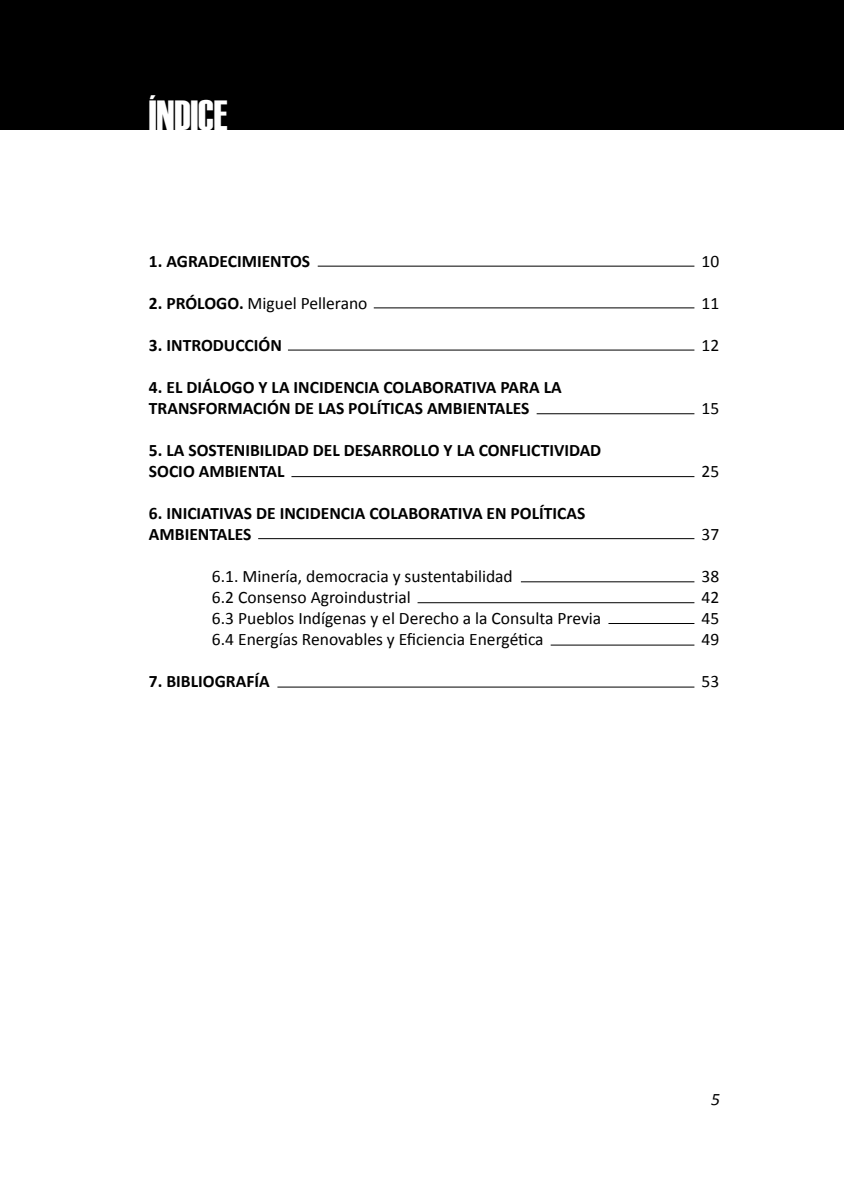
<style>
.page{position:relative;width:844px;height:1191px;background:#fff}
.page>*{position:absolute;margin:0;border:0;box-sizing:border-box;transform-origin:0 0}
.t1{font:42px "Haettenschweiler";color:#fff}
.t2{font:700 17.5px/21px "Calibri";color:#000}
.t3{font:17.5px/21px "Calibri";color:#000}
.t4{font:italic 17.5px "Calibri";color:#000}
.s1{font-weight:700}
</style>
<div class="page">
<div style="left:0;top:0;width:843px;height:129px;background:#000"></div>
<hr style="left:317px;top:266px;width:377px;height:1px;background:#000">
<hr style="left:373px;top:307px;width:321px;height:1px;background:#000">
<hr style="left:288px;top:350px;width:406px;height:1px;background:#000">
<hr style="left:536px;top:413px;width:158px;height:1px;background:#000">
<hr style="left:291px;top:476px;width:403px;height:1px;background:#000">
<hr style="left:258px;top:538px;width:436px;height:1px;background:#000">
<hr style="left:520px;top:581px;width:174px;height:1px;background:#000">
<hr style="left:417px;top:602px;width:277px;height:1px;background:#000">
<hr style="left:608px;top:623px;width:86px;height:1px;background:#000">
<hr style="left:550px;top:645px;width:144px;height:1px;background:#000">
<hr style="left:277px;top:687px;width:417px;height:1px;background:#000">
<h1 class="t1" style="left:149px;top:92px;width:80px">ÍNDICE</h1>
<p class="t2" style="left:149px;top:250px;width:163px">1. AGRADECIMIENTOS</p>
<p class="t3" style="left:149px;top:292px;width:220px"><span class="s1">2. PRÓLOGO.</span> Miguel Pellerano</p>
<p class="t2" style="left:149px;top:334px;width:134px">3. INTRODUCCIÓN</p>
<p class="t2" style="left:149px;top:376px;width:414px">4. EL DIÁLOGO Y LA INCIDENCIA COLABORATIVA PARA LA<br>TRANSFORMACIÓN DE LAS POLÍTICAS AMBIENTALES</p>
<p class="t2" style="left:149px;top:439px;width:454px">5. LA SOSTENIBILIDAD DEL DESARROLLO Y LA CONFLICTIVIDAD<br>SOCIO AMBIENTAL</p>
<p class="t2" style="left:149px;top:502px;width:438px">6. INICIATIVAS DE INCIDENCIA COLABORATIVA EN POLÍTICAS<br>AMBIENTALES</p>
<p class="t3" style="left:212px;top:565px;width:391px">6.1. Minería, democracia y sustentabilidad<br>6.2 Consenso Agroindustrial<br>6.3 Pueblos Indígenas y el Derecho a la Consulta Previa 6.4 Energías Renovables y Eficiencia Energética</p>
<p class="t2" style="left:149px;top:670px;width:122px">7. BIBLIOGRAFÍA</p>
<p class="t3" style="left:701px;top:250px;width:19px">10</p>
<p class="t3" style="left:701px;top:292px;width:19px">11</p>
<p class="t3" style="left:701px;top:334px;width:19px">12</p>
<p class="t3" style="left:701px;top:397px;width:19px">15</p>
<p class="t3" style="left:701px;top:460px;width:19px">25</p>
<p class="t3" style="left:701px;top:523px;width:19px">37</p>
<p class="t3" style="left:701px;top:565px;width:19px;text-align:justify">38<br>42<br>45<br>49</p>
<p class="t3" style="left:701px;top:670px;width:19px">53</p>
<p class="t4" style="left:710px;top:1088px;width:10px">5</p>
</div>
